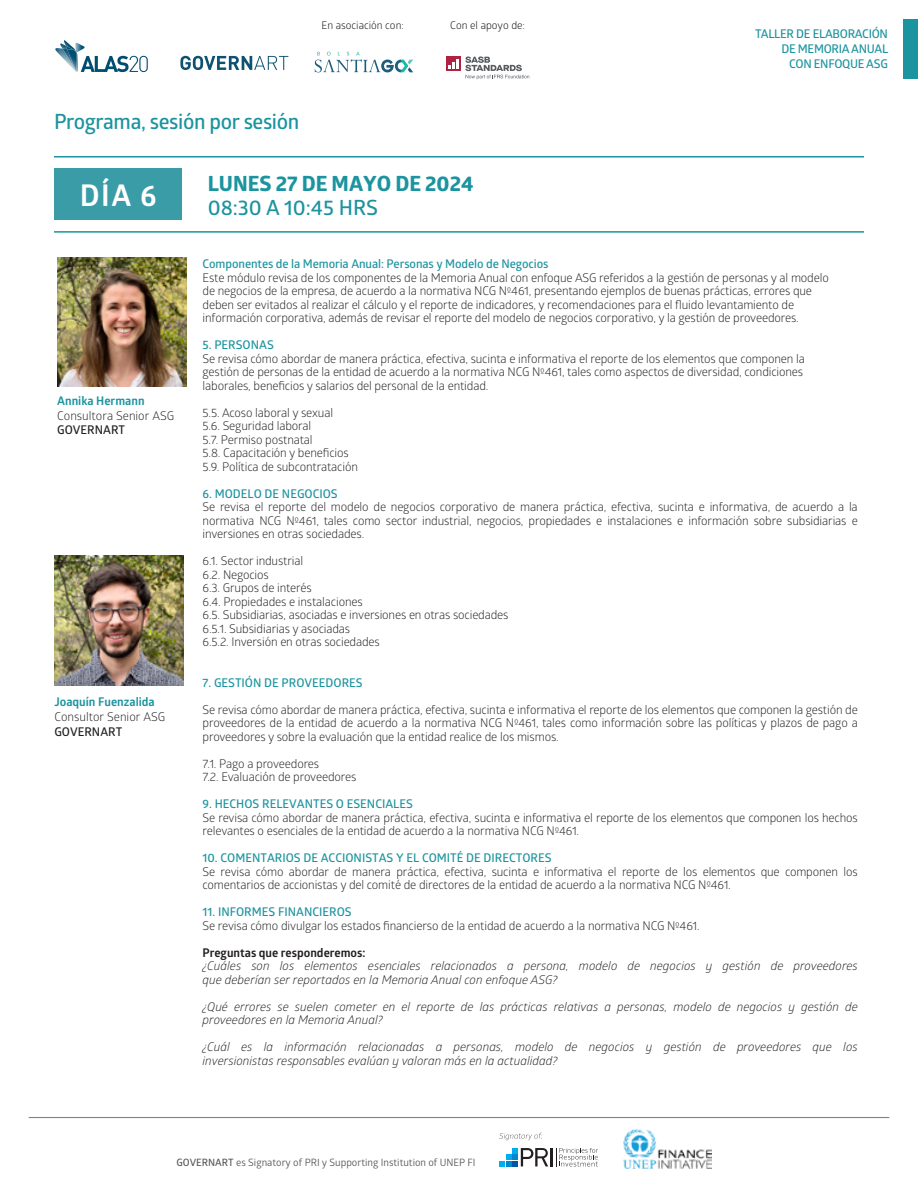
<style>
.page{position:relative;width:918px;height:1188px;background:#fff}
.page>*{position:absolute;margin:0;border:0;box-sizing:border-box;transform-origin:0 0}
.t1{font:700 30px "Glober";color:#fff}
.t2{font:600 21px "Glober";letter-spacing:-.02em;color:#1c949f}
.t3{font:700 21px "Globerx";color:#1c949f}
.t4{font:600 21px "Glober";color:#1c949f}
.t5{font:12px/13.5px "Glober";letter-spacing:-.01em;color:#231f20}
.t6{font:italic 12px/13.5px "Glober";color:#231f20}
.t7{font:600 12px "Glober";color:#1c949f}
.t8{font:600 12px/15px "Glober";letter-spacing:-.025em;color:#1c949f;text-align:right}
.t9{font:700 12px "Glober";color:#1c949f}
.t10{font:700 12px "Glober";color:#231f20}
.t11{font:600 12px "Glober";color:#231f20}
.t12{font:10.5px "Glober";color:#0c0806}
.t13{font:10.2px "Glober";color:#57585a}
.s1{font-weight:600}
</style>
<div class="page">
<hr style="left:29px;top:1117px;width:860px;height:1px;background:#808285">
<svg style="left:499px;top:1148px;width:99px;height:19px"></svg>
<svg style="left:499px;top:1133px;width:43px;height:7px"></svg>
<img style="left:623px;top:1129px;width:88px;height:39px">
<hr style="left:54px;top:156px;width:810px;height:2px;background:#1c949f">
<div style="left:54px;top:169px;width:128px;height:51px;background:#399ca7"></div>
<hr style="left:54px;top:231px;width:810px;height:2px;background:#1c949f">
<div style="left:903px;top:19px;width:15px;height:60px;background:#1c949f"></div>
<img style="left:54px;top:556px;width:130px;height:129px">
<img style="left:55px;top:48px;width:5px;height:7px">
<svg style="left:60px;top:40px;width:88px;height:32px"></svg>
<svg style="left:446px;top:57px;width:15px;height:14px"></svg>
<svg style="left:449px;top:59px;width:9px;height:10px"></svg>
<svg style="left:465px;top:57px;width:64px;height:22px"></svg>
<svg style="left:315px;top:52px;width:98px;height:20px"></svg>
<svg style="left:180px;top:56px;width:108px;height:14px"></svg>
<img style="left:57px;top:257px;width:130px;height:130px">
<p class="t12" style="left:322px;top:18px;width:84px">En asociación con:</p>
<p class="t12" style="left:450px;top:18px;width:76px">Con el apoyo de:</p>
<h2 class="t2" style="left:54px;top:107px;width:247px">Programa, sesión por sesión</h2>
<h1 class="t1" style="left:80px;top:174px;width:78px">DÍA 6</h1>
<h2 class="t3" style="left:208px;top:168px;width:267px">LUNES 27 DE MAYO DE 2024</h2>
<h2 class="t4" style="left:208px;top:193px;width:172px">08:30 A 10:45 HRS</h2>
<p class="t8" style="left:755px;top:26px;width:135px">TALLER DE ELABORACIÓN<br>DE MEMORIA ANUAL<br>CON ENFOQUE ASG</p>
<p class="t9" style="left:57px;top:392px;width:89px">Annika Hermann</p>
<p class="t5" style="left:57px;top:408px;width:119px">Consultora Senior ASG</p>
<p class="t11" style="left:57px;top:421px;width:69px">GOVERNART</p>
<p class="t9" style="left:54px;top:694px;width:102px">Joaquín Fuenzalida</p>
<p class="t5" style="left:54px;top:710px;width:112px">Consultor Senior ASG</p>
<p class="t11" style="left:54px;top:723px;width:69px">GOVERNART</p>
<p class="t7" style="left:203px;top:256px;width:347px">Componentes de la Memoria Anual: Personas y Modelo de Negocios</p>
<p class="t5" style="left:203px;top:270px;width:628px">Este módulo revisa de los componentes de la Memoria Anual con enfoque ASG referidos a la gestión de personas y al modelo de negocios de la empresa, de acuerdo a la normativa NCG Nº461, presentando ejemplos de buenas prácticas, errores que deben ser evitados al realizar el cálculo y el reporte de indicadores, y recomendaciones para el fluido levantamiento de información corporativa, además de revisar el reporte del modelo de negocios corporativo, y la gestión de proveedores.</p>
<p class="t7" style="left:203px;top:337px;width:73px">5. PERSONAS</p>
<p class="t5" style="left:203px;top:351px;width:604px">Se revisa cómo abordar de manera práctica, efectiva, sucinta e informativa el reporte de los elementos que componen la gestión de personas de la entidad de acuerdo a la normativa NCG Nº461, tales como aspectos de diversidad, condiciones laborales, beneficios y salarios del personal de la entidad.</p>
<p class="t5" style="left:203px;top:405px;width:157px">5.5. Acoso laboral y sexual<br>5.6. Seguridad laboral<br>5.7. Permiso postnatal<br>5.8. Capacitación y beneficios<br>5.9. Política de subcontratación</p>
<p class="t7" style="left:203px;top:485px;width:137px">6. MODELO DE NEGOCIOS</p>
<p class="t5" style="left:203px;top:500px;width:657px;text-align:justify">Se revisa el reporte del modelo de negocios corporativo de manera práctica, efectiva, sucinta e informativa, de acuerdo a la normativa NCG Nº461, tales como sector industrial, negocios, propiedades e instalaciones e información sobre subsidiarias e inversiones en otras sociedades.</p>
<p class="t5" style="left:203px;top:554px;width:308px">6.1. Sector industrial<br>6.2. Negocios<br>6.3. Grupos de interés<br>6.4. Propiedades e instalaciones<br>6.5. Subsidiarias, asociadas e inversiones en otras sociedades<br>6.5.1. Subsidiarias y asociadas<br>6.5.2. Inversión en otras sociedades</p>
<p class="t7" style="left:203px;top:674px;width:162px">7. GESTIÓN DE PROVEEDORES</p>
<p class="t5" style="left:203px;top:702px;width:657px;text-align:justify">Se revisa cómo abordar de manera práctica, efectiva, sucinta e informativa el reporte de los elementos que componen la gestión de proveedores de la entidad de acuerdo a la normativa NCG Nº461, tales como información sobre las políticas y plazos de pago a proveedores y sobre la evaluación que la entidad realice de los mismos.</p>
<p class="t5" style="left:203px;top:756px;width:155px">7.1. Pago a proveedores<br>7.2. Evaluación de proveedores</p>
<p class="t7" style="left:203px;top:796px;width:212px">9. HECHOS RELEVANTES O ESENCIALES</p>
<p class="t5" style="left:203px;top:810px;width:657px">Se revisa cómo abordar de manera práctica, efectiva, sucinta e informativa el reporte de los elementos que componen los hechos relevantes o esenciales de la entidad de acuerdo a la normativa NCG Nº461.</p>
<p class="t7" style="left:203px;top:850px;width:350px">10. COMENTARIOS DE ACCIONISTAS Y EL COMITÉ DE DIRECTORES</p>
<p class="t5" style="left:203px;top:864px;width:657px">Se revisa cómo abordar de manera práctica, efectiva, sucinta e informativa el reporte de los elementos que componen los comentarios de accionistas y del comité de directores de la entidad de acuerdo a la normativa NCG Nº461.</p>
<p class="t7" style="left:203px;top:904px;width:151px">11. INFORMES FINANCIEROS</p>
<p class="t5" style="left:203px;top:918px;width:499px">Se revisa cómo divulgar los estados financierso de la entidad de acuerdo a la normativa NCG Nº461.</p>
<p class="t10" style="left:203px;top:944px;width:164px">Preguntas que responderemos:</p>
<p class="t6" style="left:203px;top:959px;width:657px">¿Cuáles son los elementos esenciales relacionados a persona, modelo de negocios y gestión de proveedores que deberían ser reportados en la Memoria Anual con enfoque ASG?</p>
<p class="t6" style="left:203px;top:999px;width:657px">¿Qué errores se suelen cometer en el reporte de las prácticas relativas a personas, modelo de negocios y gestión de proveedores en la Memoria Anual?</p>
<p class="t6" style="left:203px;top:1040px;width:657px">¿Cuál es la información relacionadas a personas, modelo de negocios y gestión de proveedores que los inversionistas responsables evalúan y valoran más en la actualidad?</p>
<p class="t13" style="left:176px;top:1155px;width:301px"><span class="s1">GOVERNART</span> es Signatory of PRI y Supporting Institution of UNEP FI</p>
</div>
